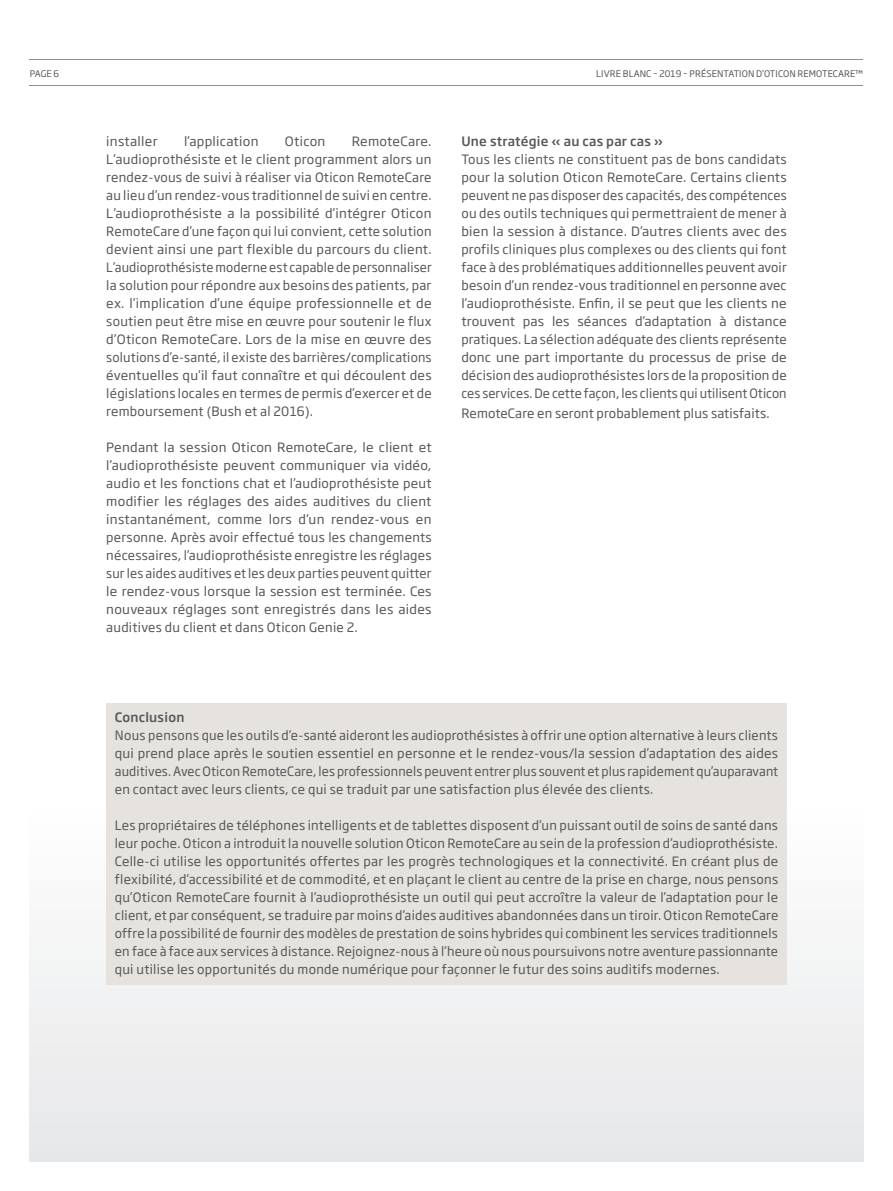
<style>
.page{position:relative;width:893px;height:1191px;background:#fff}
.page>*{position:absolute;margin:0;border:0;box-sizing:border-box;transform-origin:0 0}
.t1{font:12.75px/18px "Soho Gothic Pro";letter-spacing:.02em;color:#57585a;text-align:justify}
.t2{font:500 12.75px "Soho Gothic Pro";letter-spacing:.02em;color:#57585a}
.t3{font:9px "Soho Gothic Pro";letter-spacing:.015em;color:#57585a}
</style>
<div class="page">
<div style="left:30px;top:804px;width:833px;height:357px;background:linear-gradient(to bottom,#fff,#e6e7e8)"></div>
<hr style="left:30px;top:85px;width:833px;height:1px;background:#928e8b">
<hr style="left:30px;top:60px;width:833px;height:1px;background:#928e8b">
<div style="left:106px;top:703px;width:681px;height:102px;background:#e6e2de"></div>
<div style="left:106px;top:793px;width:681px;height:30px;background:#e6e2de"></div>
<div style="left:106px;top:811px;width:681px;height:174px;background:#e6e2de"></div>
<p class="t3" style="left:30px;top:66px;width:31px">PAGE 6</p>
<p class="t3" style="left:596px;top:66px;width:269px">LIVRE BLANC – 2019 – PRÉSENTATION D’OTICON REMOTECARE™</p>
<p class="t1" style="left:106px;top:132px;width:53px">installer</p>
<p class="t1" style="left:184px;top:132px;width:76px">l’application</p>
<p class="t1" style="left:285px;top:132px;width:42px">Oticon</p>
<p class="t1" style="left:106px;top:132px;width:327px;text-indent:245px">RemoteCare.<br>L’audioprothésiste et le client programment alors un rendez-vous de suivi à réaliser via Oticon RemoteCare au lieu d’un rendez-vous traditionnel de suivi en centre.<br>L’audioprothésiste a la possibilité d’intégrer Oticon RemoteCare d’une façon qui lui convient, cette solution devient ainsi une part flexible du parcours du client.<br>L’audioprothésiste moderne est capable de personnaliser la solution pour répondre aux besoins des patients, par ex. l’implication d’une équipe professionnelle et de soutien peut être mise en œuvre pour soutenir le flux d’Oticon RemoteCare. Lors de la mise en œuvre des solutions d’e-santé, il existe des barrières/complications éventuelles qu’il faut connaître et qui découlent des législations locales en termes de permis d’exercer et de remboursement (Bush et al 2016).</p>
<p class="t1" style="left:106px;top:438px;width:327px">Pendant la session Oticon RemoteCare, le client et l’audioprothésiste peuvent communiquer via vidéo, audio et les fonctions chat et l’audioprothésiste peut modifier les réglages des aides auditives du client instantanément, comme lors d’un rendez-vous en personne. Après avoir effectué tous les changements nécessaires, l’audioprothésiste enregistre les réglages sur les aides auditives et les deux parties peuvent quitter le rendez-vous lorsque la session est terminée. Ces nouveaux réglages sont enregistrés dans les aides auditives du client et dans Oticon Genie 2.</p>
<p class="t2" style="left:461px;top:131px;width:203px">Une stratégie « au cas par cas »</p>
<p class="t1" style="left:461px;top:150px;width:327px">Tous les clients ne constituent pas de bons candidats pour la solution Oticon RemoteCare. Certains clients peuvent ne pas disposer des capacités, des compétences ou des outils techniques qui permettraient de mener à bien la session à distance. D’autres clients avec des profils cliniques plus complexes ou des clients qui font face à des problématiques additionnelles peuvent avoir besoin d’un rendez-vous traditionnel en personne avec l’audioprothésiste. Enfin, il se peut que les clients ne trouvent pas les séances d’adaptation à distance pratiques. La sélection adéquate des clients représente donc une part importante du processus de prise de décision des audioprothésistes lors de la proposition de ces services. De cette façon, les clients qui utilisent Oticon</p>
<p class="t1" style="left:461px;top:403px;width:310px">RemoteCare en seront probablement plus satisfaits.</p>
<p class="t2" style="left:115px;top:707px;width:71px">Conclusion</p>
<p class="t1" style="left:115px;top:725px;width:665px">Nous pensons que les outils d’e-santé aideront les audioprothésistes à offrir une option alternative à leurs clients qui prend place après le soutien essentiel en personne et le rendez-vous/la session d’adaptation des aides auditives. Avec Oticon RemoteCare, les professionnels peuvent entrer plus souvent et plus rapidement qu’auparavant en contact avec leurs clients, ce qui se traduit par une satisfaction plus élevée des clients.</p>
<p class="t1" style="left:115px;top:815px;width:665px">Les propriétaires de téléphones intelligents et de tablettes disposent d’un puissant outil de soins de santé dans leur poche. Oticon a introduit la nouvelle solution Oticon RemoteCare au sein de la profession d’audioprothésiste.<br>Celle-ci utilise les opportunités offertes par les progrès technologiques et la connectivité. En créant plus de flexibilité, d’accessibilité et de commodité, et en plaçant le client au centre de la prise en charge, nous pensons qu’Oticon RemoteCare fournit à l’audioprothésiste un outil qui peut accroître la valeur de l’adaptation pour le client, et par conséquent, se traduire par moins d’aides auditives abandonnées dans un tiroir. Oticon RemoteCare offre la possibilité de fournir des modèles de prestation de soins hybrides qui combinent les services traditionnels en face à face aux services à distance. Rejoignez-nous à l’heure où nous poursuivons notre aventure passionnante qui utilise les opportunités du monde numérique pour façonner le futur des soins auditifs modernes.</p>
</div>
